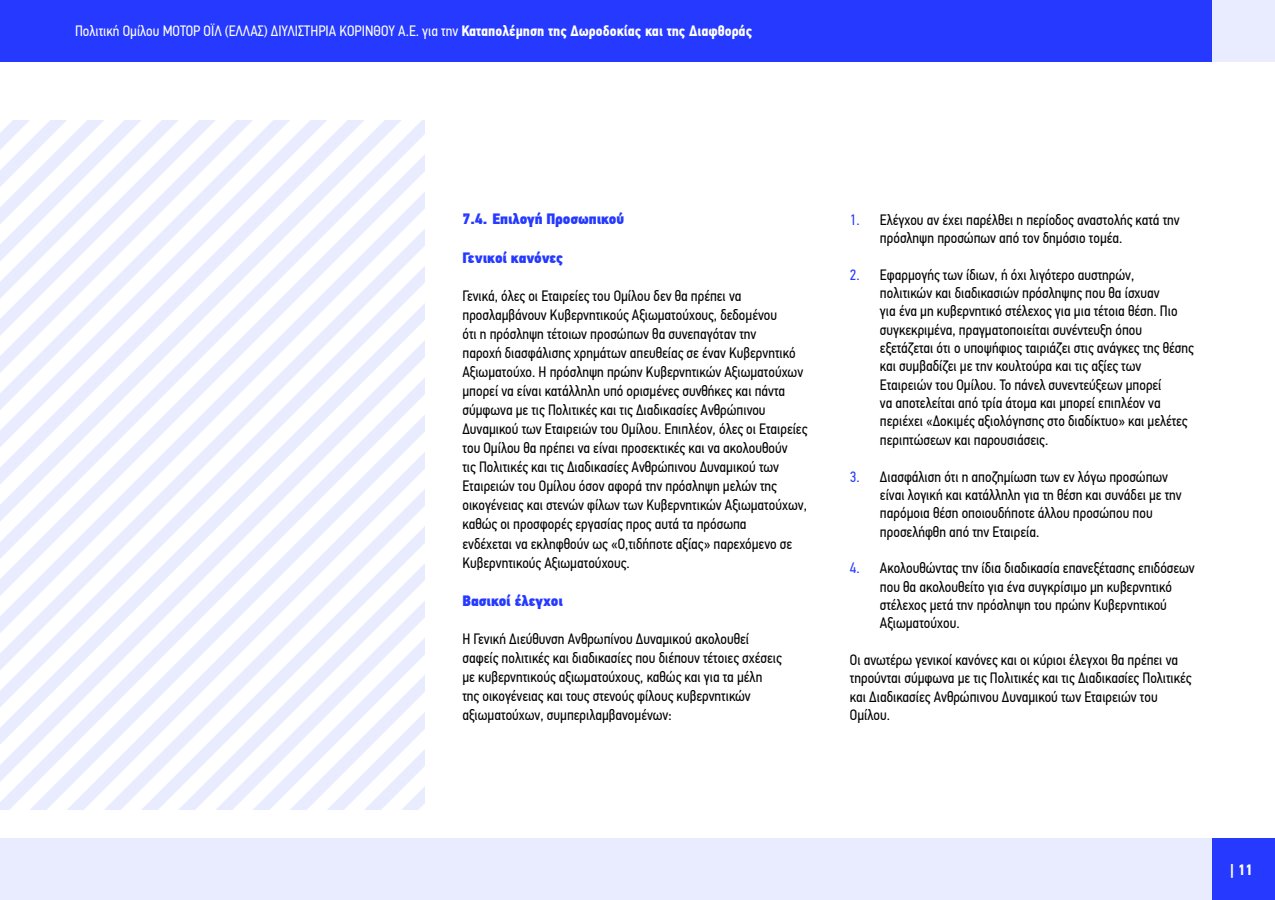
<style>
.page{position:relative;width:1275px;height:900px;background:#fff}
.page>*{position:absolute;margin:0;border:0;box-sizing:border-box;transform-origin:0 0}
.t1{font:15px/18.3px "PF Din Text Cond Pro";color:#000}
.t2{font:15px "PF Din Text Cond Pro";color:#fff}
.t3{font:15px "PF Din Text Cond Pro X Black";letter-spacing:-.01em;color:#2539ff}
.t4{font:700 15px "PF Din Text Cond Pro";color:#fff}
.s1{font-weight:700}
.s2{color:#2539ff}
</style>
<div class="page">
<div style="left:63px;top:0;width:1212px;height:61px;background:#e9ebff"></div>
<div style="left:0;top:839px;width:1212px;height:61px;background:#e9ebff"></div>
<div style="left:0;top:0;width:1212px;height:61px;background:#2539ff"></div>
<div style="left:1212px;top:839px;width:63px;height:61px;background:#2539ff"></div>
<svg style="left:253px;top:120px;width:149px;height:34px"></svg>
<svg style="left:0;top:120px;width:253px;height:34px"></svg>
<svg style="left:0;top:154px;width:425px;height:223px"></svg>
<svg style="left:0;top:377px;width:425px;height:67px"></svg>
<svg style="left:0;top:444px;width:425px;height:366px"></svg>
<p class="t2" style="left:75px;top:22px;width:679px">Πολιτική Ομίλου ΜΟΤΟΡ ΟΪΛ (ΕΛΛΑΣ) ΔΙΥΛΙΣΤΗΡΙΑ ΚΟΡΙΝΘΟΥ Α.Ε. για την <span class="s1">Καταπολέμηση της Δωροδοκίας και της Διαφθοράς</span></p>
<p class="t3" style="left:462px;top:210px;width:163px">7.4. Επιλογή Προσωπικού</p>
<p class="t3" style="left:462px;top:248px;width:102px">Γενικοί κανόνες</p>
<p class="t1" style="left:462px;top:286px;width:346px;line-height:19px">Γενικά, όλες οι Εταιρείες του Ομίλου δεν θα πρέπει να προσλαμβάνουν Κυβερνητικούς Αξιωματούχους, δεδομένου<br>ότι η πρόσληψη τέτοιων προσώπων θα συνεπαγόταν την<br>παροχή διασφάλισης χρημάτων απευθείας σε έναν Κυβερνητικό Αξιωματούχο. Η πρόσληψη πρώην Κυβερνητικών Αξιωματούχων μπορεί να είναι κατάλληλη υπό ορισμένες συνθήκες και πάντα σύμφωνα με τις Πολιτικές και τις Διαδικασίες Ανθρώπινου Δυναμικού των Εταιρειών του Ομίλου. Επιπλέον, όλες οι Εταιρείες του Ομίλου θα πρέπει να είναι προσεκτικές και να ακολουθούν<br>τις Πολιτικές και τις Διαδικασίες Ανθρώπινου Δυναμικού των Εταιρειών του Ομίλου όσον αφορά την πρόσληψη μελών της οικογένειας και στενών φίλων των Κυβερνητικών Αξιωματούχων, καθώς οι προσφορές εργασίας προς αυτά τα πρόσωπα<br>ενδέχεται να εκληφθούν ως «Ο,τιδήποτε αξίας» παρεχόμενο σε Κυβερνητικούς Αξιωματούχους.</p>
<p class="t3" style="left:462px;top:591px;width:102px">Βασικοί έλεγχοι</p>
<p class="t1" style="left:462px;top:629px;width:321px;line-height:19px">Η Γενική Διεύθυνση Ανθρωπίνου Δυναμικού ακολουθεί σαφείς πολιτικές και διαδικασίες που διέπουν τέτοιες σχέσεις με κυβερνητικούς αξιωματούχους, καθώς και για τα μέλη της οικογένειας και τους στενούς φίλους κυβερνητικών αξιωματούχων, συμπεριλαμβανομένων:</p>
<p class="t1" style="left:880px;top:210px;width:301px;text-indent:-30px"><span class="s2">1.</span> Ελέγχου αν έχει παρέλθει η περίοδος αναστολής κατά την πρόσληψη προσώπων από τον δημόσιο τομέα.</p>
<p class="t1" style="left:880px;top:265px;width:315px;text-indent:-30px"><span class="s2">2.</span> Εφαρμογής των ίδιων, ή όχι λιγότερο αυστηρών,<br>πολιτικών και διαδικασιών πρόσληψης που θα ίσχυαν<br>για ένα μη κυβερνητικό στέλεχος για μια τέτοια θέση. Πιο συγκεκριμένα, πραγματοποιείται συνέντευξη όπου εξετάζεται ότι ο υποψήφιος ταιριάζει στις ανάγκες της θέσης και συμβαδίζει με την κουλτούρα και τις αξίες των Εταιρειών του Ομίλου. Το πάνελ συνεντεύξεων μπορεί<br>να αποτελείται από τρία άτομα και μπορεί επιπλέον να περιέχει «Δοκιμές αξιολόγησης στο διαδίκτυο» και μελέτες περιπτώσεων και παρουσιάσεις.</p>
<p class="t1" style="left:880px;top:467px;width:303px;text-indent:-30px"><span class="s2">3.</span> Διασφάλιση ότι η αποζημίωση των εν λόγω προσώπων είναι λογική και κατάλληλη για τη θέση και συνάδει με την παρόμοια θέση οποιουδήποτε άλλου προσώπου που προσελήφθη από την Εταιρεία.</p>
<p class="t1" style="left:880px;top:559px;width:316px;text-indent:-30px"><span class="s2">4.</span> Ακολουθώντας την ίδια διαδικασία επανεξέτασης επιδόσεων που θα ακολουθείτο για ένα συγκρίσιμο μη κυβερνητικό στέλεχος μετά την πρόσληψη του πρώην Κυβερνητικού Αξιωματούχου.</p>
<p class="t1" style="left:850px;top:651px;width:343px">Οι ανωτέρω γενικοί κανόνες και οι κύριοι έλεγχοι θα πρέπει να τηρούνται σύμφωνα με τις Πολιτικές και τις Διαδικασίες Πολιτικές και Διαδικασίες Ανθρώπινου Δυναμικού των Εταιρειών του Ομίλου.</p>
<p class="t4" style="left:1230px;top:861px;width:24px">| 11</p>
</div>
